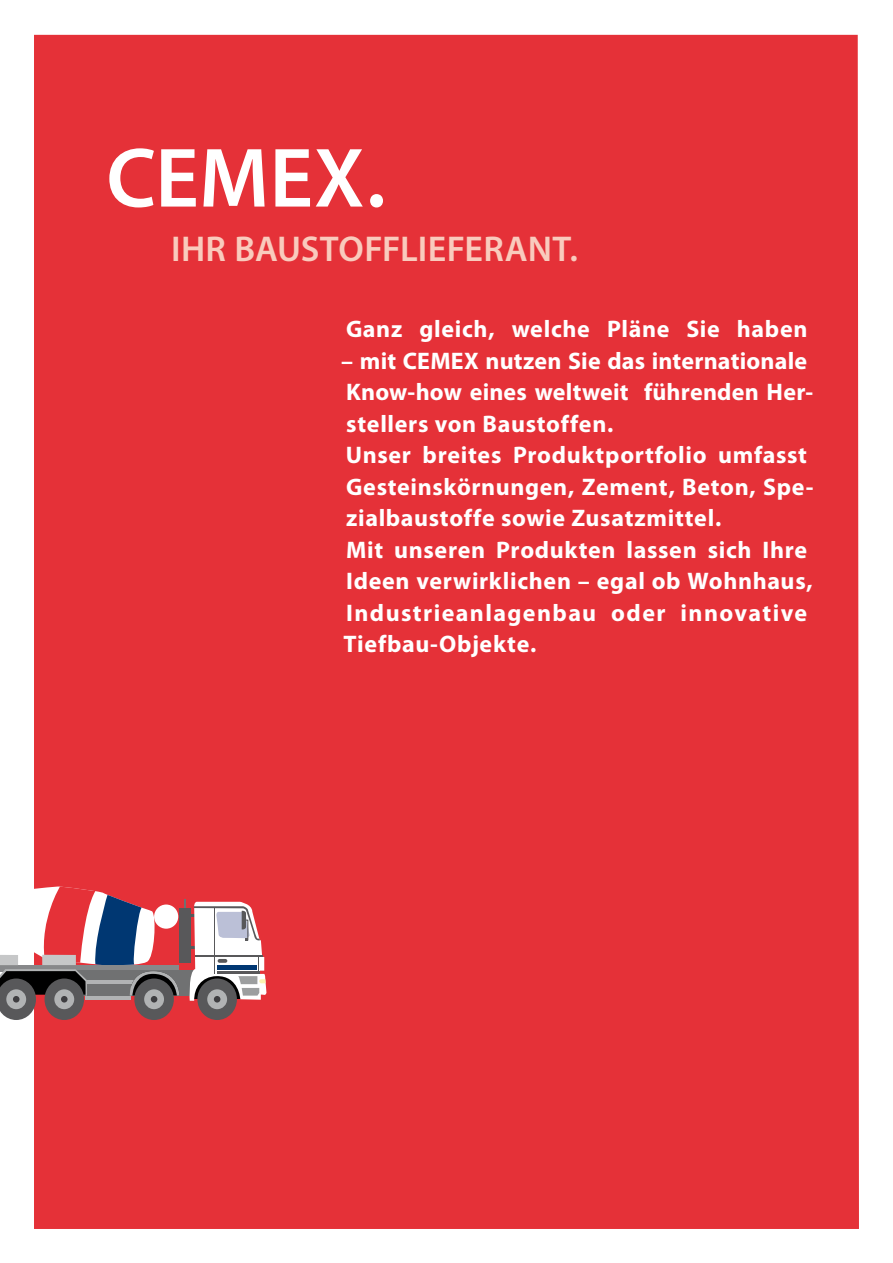
<style>
.page{position:relative;width:893px;height:1263px;background:#fff}
.page>*{position:absolute;margin:0;border:0;box-sizing:border-box;transform-origin:0 0}
.t1{font:600 84.9px "Myriad Pro";color:#fff}
.t2{font:600 36px "Myriad Pro";letter-spacing:.005em;color:#f9cbbd}
.t3{font:700 24px/31.5px "Myriad Pro";letter-spacing:.025em;color:#fff}
</style>
<div class="page">
<div style="left:34px;top:35px;width:825px;height:1194px;background:#e53138"></div>
<svg style="left:0;top:886px;width:266px;height:134px"></svg>
<div style="left:6px;top:989px;width:20px;height:20px;background:#b1b3b4;border-radius:50%"></div>
<div style="left:13px;top:996px;width:7px;height:6px;background:#3e3d40;border-radius:50%"></div>
<div style="left:45px;top:978px;width:39px;height:42px;background:#58585a;border-radius:50%"></div>
<div style="left:54px;top:989px;width:20px;height:20px;background:#b1b3b4;border-radius:50%"></div>
<div style="left:61px;top:996px;width:7px;height:6px;background:#3e3d40;border-radius:50%"></div>
<h1 class="t1" style="left:106px;top:124px;width:281px">CEMEX.</h1>
<h2 class="t2" style="left:171px;top:226px;width:408px">IHR BAUSTOFFLIEFERANT.</h2>
<p class="t3" style="left:346px;top:312px;width:463px">Ganz gleich, welche Pläne Sie haben</p>
<p class="t3" style="left:341px;top:344px;width:474px">– mit CEMEX nutzen Sie das internationale Know-how eines weltweit führenden Her&shy;stellers von Baustoffen.<br>Unser breites Produktportfolio umfasst Gesteinskörnungen, Zement, Beton, Spe&shy;zialbaustoffe sowie Zusatzmittel.<br>Mit unseren Produkten lassen sich Ihre Ideen verwirklichen – egal ob Wohnhaus, Industrieanlagenbau oder innovative Tiefbau-Objekte.</p>
</div>
